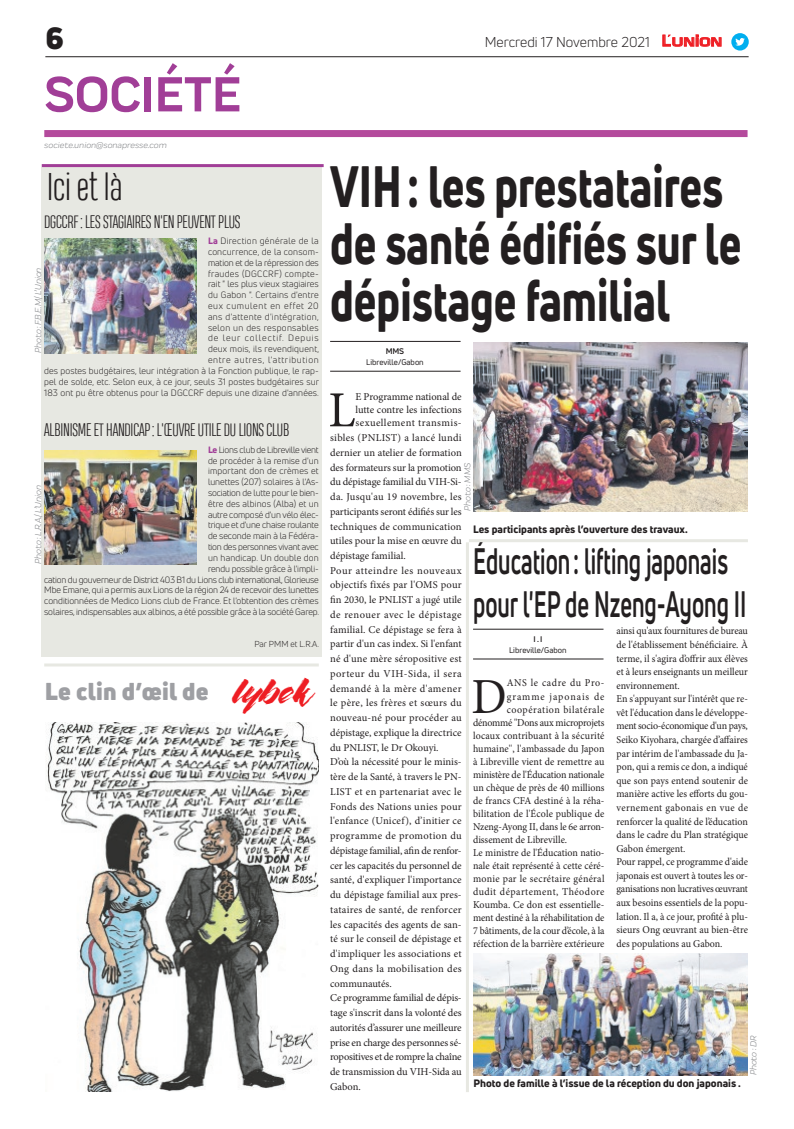
<style>
.page{position:relative;width:794px;height:1129px;background:#fff}
.page>*{position:absolute;margin:0;border:0;box-sizing:border-box;transform-origin:0 0}
.t1{font:800 57px/57px "Uni Neue";color:#231f20;scale:.75 1}
.t2{font:700 51px "Praktika";color:#a13e97}
.t3{font:50.5px "Minion Pro";color:#231f20}
.t4{font:50.5px "Minion Pro";color:#231f20;scale:.95 1}
.t5{font:700 36px/43.2px "Uni Neue";color:#231f20;scale:.62 1}
.t6{font:300 36px "Heading Compressed Pro";color:#231f20}
.t7{font:900 30px "Uni Neue";color:#231f20}
.t8{font:900 23.9px "Uni Neue";letter-spacing:.01em;color:#9e9fa3}
.t9{font:300 17px "Heading Compressed Pro";letter-spacing:-.01em;color:#231f20}
.t10{font:14px "Uni Neue";color:#231f20}
.t11{font:10.5px/14.7px "Minion Pro";color:#231f20;text-align:justify}
.t12{font:10.5px/13.6px "Minion Pro";color:#231f20;scale:.95 1}
.t13{font:800 10.5px "Uni Neue";color:#231f20}
.t14{font:10.5px "Minion Pro";letter-spacing:.05em;color:#231f20;scale:.95 1}
.t15{font:10.5px "Minion Pro";letter-spacing:-.02em;color:#231f20;scale:.95 1}
.t16{font:10.5px "Minion Pro";letter-spacing:.02em;color:#231f20;scale:.95 1}
.t17{font:10.5px "Minion Pro";letter-spacing:.03em;color:#231f20;scale:.95 1}
.t18{font:10.5px "Minion Pro";letter-spacing:.06em;color:#231f20;scale:.95 1}
.t19{font:10.5px "Minion Pro";letter-spacing:.09em;color:#231f20;scale:.95 1}
.t20{font:9px/10.8px "Uni Neue";color:#231f20;text-align:right}
.t21{font:italic 9px "Praktika";color:#818386}
.t22{font:8.5px "Uni Neue";color:#231f20}
.t23{font:8px "Uni Neue";color:#231f20}
.t24{font:700 8px "Uni Neue";color:#231f20}
.s1{font-family:"Eurostile";font-weight:600;font-size:14.9px;color:#ee1d23}
.s2{font-family:"Eurostile";font-weight:600;font-size:11.4px;color:#ee1d23}
.s3{font-weight:800;color:#a13e97}
.s4{font-family:"The Flower City";font-weight:400;font-size:37.7px;color:#ee1d23}
</style>
<div class="page">
<hr style="left:45px;top:56px;width:703px;height:1px;background:#231f20">
<svg style="left:662px;top:34px;width:60px;height:13px"></svg>
<div style="left:731px;top:33px;width:17px;height:18px;background:#00aeef;border-radius:50%"></div>
<svg style="left:735px;top:38px;width:10px;height:8px"></svg>
<div style="left:44px;top:130px;width:703px;height:7px;background:#b44a9c"></div>
<div style="left:42px;top:167px;width:280px;height:489px;background:#e7e8e2"></div>
<hr style="left:42px;top:164px;width:282px;height:3px;background:#a13e97">
<hr style="left:44px;top:663px;width:275px;height:3px;background:#e7e8e2">
<img style="left:46px;top:722px;width:273px;height:369px">
<img style="left:44px;top:238px;width:153px;height:115px">
<img style="left:44px;top:450px;width:153px;height:114px">
<hr style="left:330px;top:370px;width:130px;height:1px;background:#231f20">
<hr style="left:330px;top:341px;width:130px;height:1px;background:#231f20">
<img style="left:473px;top:343px;width:274px;height:168px">
<hr style="left:473px;top:658px;width:130px;height:1px;background:#231f20">
<hr style="left:473px;top:629px;width:130px;height:1px;background:#231f20">
<img style="left:473px;top:953px;width:275px;height:122px">
<hr style="left:466px;top:542px;width:3px;height:549px;background:#e7e8e2">
<hr style="left:469px;top:539px;width:279px;height:3px;background:#e7e8e2">
<h3 class="t7" style="left:45px;top:17px;width:20px">6</h3>
<h3 class="t10" style="left:485px;top:33px;width:239px">Mercredi 17 Novembre 2021 <span class="s1">L</span><span class="s2">UNION</span></h3>
<h2 class="t2" style="left:44px;top:54px;width:198px">SOCIÉTÉ</h2>
<p class="t21" style="left:44px;top:139px;width:124px">societe.union@sonapresse.com</p>
<h3 class="t6" style="left:47px;top:166px;width:77px">Ici et là</h3>
<h3 class="t9" style="left:44px;top:212px;width:198px">DGCCRF: LES STAGIAIRES N'EN PEUVENT PLUS</h3>
<p class="t20" style="left:44px;top:235px;width:276px"><span class="s3">La</span> Direction générale de la<br>concurrence, de la consom-<br>mation et de la répression des<br>fraudes (DGCCRF) compte-<br>rait " les plus vieux stagiaires<br>du Gabon ". Certains d'entre<br>eux cumulent en effet 20<br>ans d'attente d'intégration,<br>selon un des responsables<br>de leur collectif. Depuis<br>deux mois, ils revendiquent,<br>entre autres, l'attribution<br>des postes budgétaires, leur intégration à la Fonction publique, le rap&shy;pel de solde, etc. Selon eux, à ce jour, seuls 31 postes budgétaires sur 183 ont pu être obtenus pour la DGCCRF depuis une dizaine d'années.</p>
<h3 class="t9" style="left:44px;top:420px;width:246px">ALBINISME ET HANDICAP: L'ŒUVRE UTILE DU LIONS CLUB</h3>
<p class="t20" style="left:44px;top:444px;width:276px"><span class="s3">Le</span> Lions club de Libreville vient<br>de procéder à la remise d'un<br>important don de crèmes et<br>lunettes (207) solaires à l'As-<br>sociation de lutte pour le bien-<br>être des albinos (Alba) et un<br>autre composé d'un vélo élec-<br>trique et d'une chaise roulante<br>de seconde main à la Fédéra-<br>tion des personnes vivant avec<br>un handicap. Un double don<br>rendu possible grâce à l'impli-<br>cation du gouverneur de District 403 B1 du Lions club international, Glorieuse Mbe Emane, qui a permis aux Lions de la région 24 de recevoir des lunettes conditionnées de Medico Lions club de France. Et l'obtention des crèmes solaires, indispensables aux albinos, a été possible grâce à la société Garep.</p>
<p class="t22" style="left:254px;top:639px;width:66px">Par PMM et L.R.A.</p>
<p class="t21" style="left:32px;top:353px;width:87px;rotate:-90deg">Photo : F.B.E.M/ L’Union</p>
<p class="t21" style="left:32px;top:564px;width:80px;rotate:-90deg">Photo : L.R.A./ L’Union</p>
<h3 class="t8" style="left:45px;top:674px;width:265px">Le clin d’œil de <span class="s4">lybek</span></h3>
<h1 class="t1" style="left:330px;top:157px;width:550px">VIH: les prestataires de santé édifiés sur le dépistage familial</h1>
<p class="t24" style="left:386px;top:346px;width:20px">MMS</p>
<p class="t23" style="left:366px;top:357px;width:59px">Libreville/Gabon</p>
<h3 class="t3" style="left:328px;top:376px;width:29px">L</h3>
<p class="t11" style="left:355px;top:390px;width:108px;line-height:13px">E Programme national de lutte contre les infections sexuellement transmis-</p>
<p class="t11" style="left:330px;top:430px;width:133px;text-align:left">sibles (PNLIST) a lancé lundi dernier un atelier de formation des formateurs sur la promotion du dépistage familial du VIH-Si&shy;da. Jusqu'au 19 novembre, les participants seront édifiés sur les techniques de communication utiles pour la mise en œuvre du dépistage familial.<br>Pour atteindre les nouveaux objectifs fixés par l'OMS pour fin 2030, le PNLIST a jugé utile de renouer avec le dépistage familial. Ce dépistage se fera à partir d'un cas index. Si l'enfant né d'une mère séropositive est porteur du VIH-Sida, il sera demandé à la mère d'amener le père, les frères et sœurs du nouveau-né pour procéder au dépistage, explique la directrice du PNLIST, le Dr Okouyi.<br>D’où la nécessité pour le minis&shy;tère de la Santé, à travers le PN-<br>LIST et en partenariat avec le<br>Fonds des Nations unies pour l'enfance (Unicef), d’initier ce programme de promotion du dépistage familial, afin de renfor&shy;cer les capacités du personnel de santé, d'expliquer l'importance du dépistage familial aux pres&shy;tataires de santé, de renforcer les capacités des agents de san&shy;té sur le conseil de dépistage et d'impliquer les associations et<br>Ong dans la mobilisation des communautés.<br>Ce programme familial de dépis&shy;tage s'inscrit dans la volonté des autorités d’assurer une meilleure prise en charge des personnes sé&shy;ropositives et de rompre la chaîne de transmission du VIH-Sida au<br>Gabon.</p>
<p class="t21" style="left:461px;top:511px;width:49px;rotate:-90deg">Photo : MMS</p>
<p class="t13" style="left:473px;top:522px;width:216px">Les participants après l’ouverture des travaux.</p>
<h3 class="t5" style="left:473px;top:539px;width:443px">Éducation: lifting japonais pour l'EP de Nzeng-Ayong II</h3>
<p class="t24" style="left:533px;top:634px;width:10px">I . I</p>
<p class="t23" style="left:509px;top:644px;width:59px">Libreville/Gabon</p>
<p class="t12" style="left:616px;top:624px;width:140px">ainsi qu'aux fournitures de bureau de l'établissement bénéficiaire. À terme, il s'agira d’offrir aux élèves et à leurs enseignants un meilleur environnement.<br>En s'appuyant sur l'intérêt que re&shy;vêt l'éducation dans le développe&shy;ment socio-économique d'un pays,<br>Seiko Kiyohara, chargée d’affaires par intérim de l'ambassade du Ja&shy;pon, qui a remis ce don, a indiqué que son pays entend soutenir de manière active les efforts du gou&shy;vernement gabonais en vue de renforcer la qualité de l’éducation dans le cadre du Plan stratégique<br>Gabon émergent.<br>Pour rappel, ce programme d'aide japonais est ouvert à toutes les or&shy;ganisations non lucratives œuvrant aux besoins essentiels de la popu&shy;lation. Il a, à ce jour, profité à plu&shy;sieurs Ong œuvrant au bien-être des populations au Gabon.</p>
<h3 class="t4" style="left:471px;top:662px;width:39px">D</h3>
<p class="t18" style="left:507px;top:676px;width:104px">ANS le cadre du Pro-</p>
<p class="t19" style="left:507px;top:689px;width:104px">gramme japonais de</p>
<p class="t14" style="left:507px;top:702px;width:104px">coopération bilatérale</p>
<p class="t15" style="left:473px;top:715px;width:140px">dénommé ''Dons aux microprojets</p>
<p class="t16" style="left:473px;top:728px;width:140px">locaux contribuant à la sécurité</p>
<p class="t12" style="left:473px;top:741px;width:140px">humaine'', l'ambassade du Japon</p>
<p class="t12" style="left:473px;top:754px;width:140px">à Libreville vient de remettre au</p>
<p class="t12" style="left:473px;top:767px;width:140px">ministère de l'Éducation nationale</p>
<p class="t12" style="left:473px;top:780px;width:140px">un chèque de près de 40 millions</p>
<p class="t12" style="left:473px;top:793px;width:140px">de francs CFA destiné à la réha-</p>
<p class="t12" style="left:473px;top:806px;width:140px">bilitation de l'École publique de</p>
<p class="t12" style="left:473px;top:819px;width:140px">Nzeng-Ayong II, dans le 6e arron-</p>
<p class="t12" style="left:473px;top:832px;width:100px">dissement de Libreville.</p>
<p class="t12" style="left:473px;top:845px;width:140px">Le ministre de l'Éducation natio-</p>
<p class="t12" style="left:473px;top:858px;width:140px">nale était représenté à cette céré-</p>
<p class="t17" style="left:473px;top:871px;width:140px">monie par le secrétaire général</p>
<p class="t14" style="left:473px;top:884px;width:140px">dudit département, Théodore</p>
<p class="t12" style="left:473px;top:897px;width:140px">Koumba. Ce don est essentielle-</p>
<p class="t12" style="left:473px;top:910px;width:140px">ment destiné à la réhabilitation de</p>
<p class="t12" style="left:473px;top:923px;width:140px">7 bâtiments, de la cour d’école, à la</p>
<p class="t12" style="left:473px;top:936px;width:140px">réfection de la barrière extérieure</p>
<p class="t21" style="left:747px;top:1075px;width:41px;rotate:-90deg">Photo : DR</p>
<p class="t13" style="left:473px;top:1076px;width:269px">Photo de famille à l’issue de la réception du don japonais .</p>
</div>
